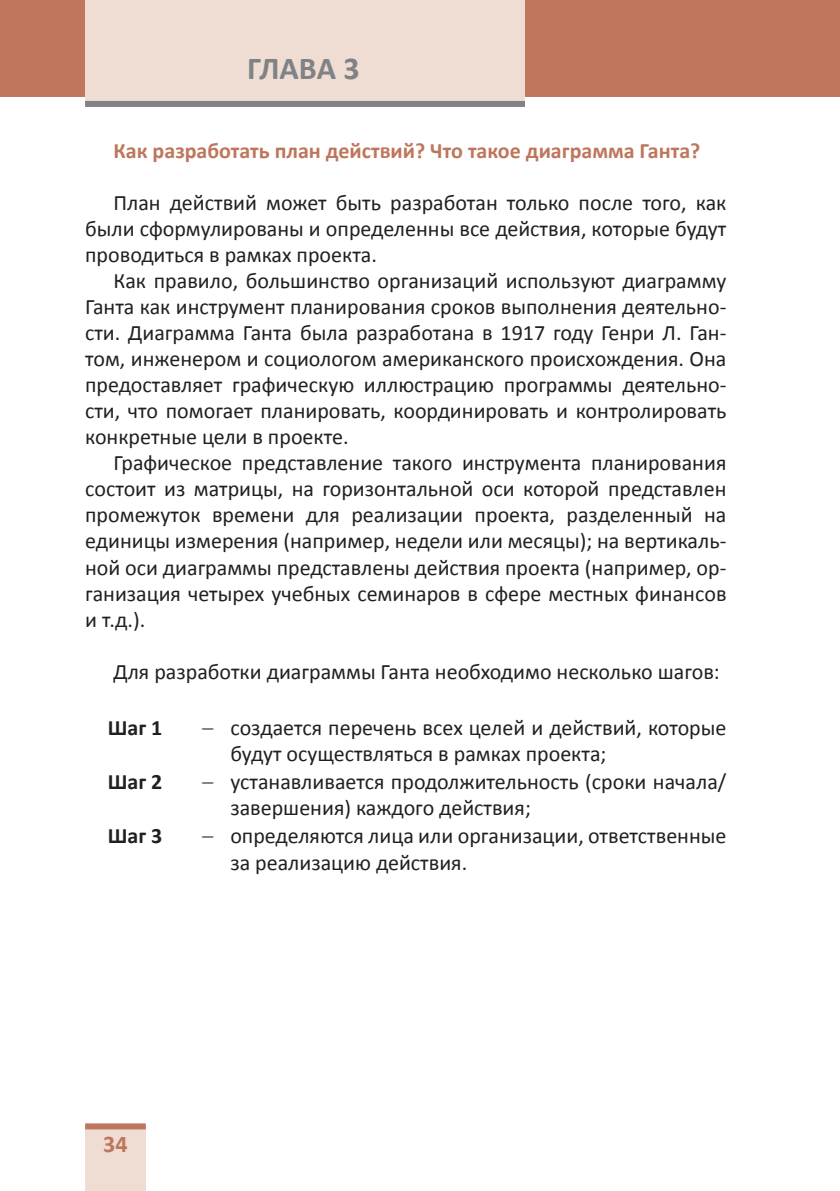
<style>
.page{position:relative;width:840px;height:1191px;background:#fff}
.page>*{position:absolute;margin:0;border:0;box-sizing:border-box;transform-origin:0 0}
.t1{font:700 32px "Calibri";color:#808285}
.t2{font:700 24px "Calibri";color:#be765c}
.t3{font:22px/26px "Calibri";color:#231f20;text-align:justify}
.t4{font:700 22px "Calibri";color:#be765c}
.t5{font:700 22px "Calibri";color:#231f20}
</style>
<div class="page">
<div style="left:0;top:0;width:839px;height:96px;background:#be765c"></div>
<div style="left:85px;top:0;width:439px;height:103px;background:#efdcd2"></div>
<div style="left:85px;top:101px;width:439px;height:6px;background:#808285"></div>
<div style="left:85px;top:1127px;width:61px;height:64px;background:#efdcd2"></div>
<div style="left:85px;top:1123px;width:61px;height:6px;background:#be765c"></div>
<h1 class="t1" style="left:247px;top:48px;width:114px">ГЛАВА 3</h1>
<p class="t4" style="left:113px;top:137px;width:588px">Как разработать план действий? Что такое диаграмма Ганта?</p>
<p class="t3" style="left:85px;top:190px;width:642px;text-indent:28px">План действий может быть разработан только после того, как были сформулированы и определенны все действия, которые будут проводиться в рамках проекта.</p>
<p class="t3" style="left:85px;top:268px;width:642px;text-indent:28px">Как правило, большинство организаций используют диаграмму Ганта как инструмент планирования сроков выполнения деятельно&shy;сти. Диаграмма Ганта была разработана в 1917 году Генри Л. Ган&shy;том, инженером и социологом американского происхождения. Она предоставляет графическую иллюстрацию программы деятельно&shy;сти, что помогает планировать, координировать и контролировать конкретные цели в проекте.</p>
<p class="t3" style="left:85px;top:450px;width:642px;text-indent:28px">Графическое представление такого инструмента планирования состоит из матрицы, на горизонтальной оси которой представлен промежуток времени для реализации проекта, разделенный на единицы измерения (например, недели или месяцы); на вертикаль&shy;ной оси диаграммы представлены действия проекта (например, ор&shy;ганизация четырех учебных семинаров в сфере местных финансов и т.д.).</p>
<p class="t3" style="left:113px;top:658px;width:607px">Для разработки диаграммы Ганта необходимо несколько шагов:</p>
<p class="t5" style="left:108px;top:713px;width:56px">Шаг 1</p>
<p class="t3" style="left:230px;top:714px;width:497px;text-indent:-28px">− создается перечень всех целей и действий, которые будут осуществляться в рамках проекта;</p>
<p class="t5" style="left:108px;top:767px;width:56px">Шаг 2</p>
<p class="t3" style="left:230px;top:768px;width:497px;text-indent:-28px">− устанавливается продолжительность (сроки начала/ завершения) каждого действия;</p>
<p class="t5" style="left:108px;top:822px;width:56px">Шаг 3</p>
<p class="t3" style="left:230px;top:823px;width:497px;text-indent:-28px">− определяются лица или организации, ответственные за реализацию действия.</p>
<p class="t2" style="left:103px;top:1128px;width:26px">34</p>
</div>
